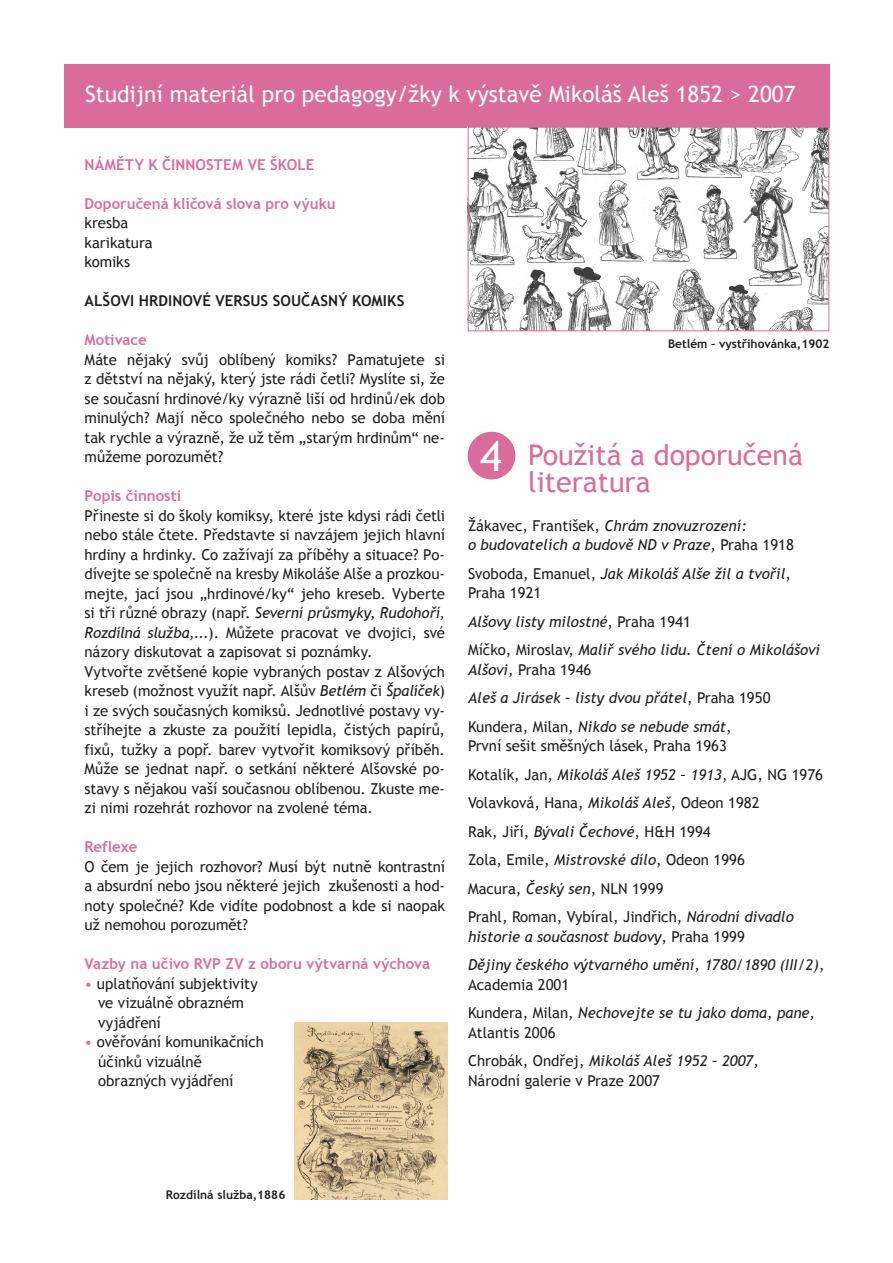
<style>
.page{position:relative;width:893px;height:1263px;background:#fff}
.page>*{position:absolute;margin:0;border:0;box-sizing:border-box;transform-origin:0 0}
.t1{font:28.5px/27px "Trebuchet MS";color:#da6c9c}
.t2{font:22.5px "Trebuchet MS";color:#fff}
.t3{font:15px/19.5px "Trebuchet MS";color:#231f20}
.t4{font:italic 15px/28.5px "Trebuchet MS";color:#231f20}
.t5{font:700 15px "Trebuchet MS";color:#da6c9c}
.t6{font:700 15px "Trebuchet MS";letter-spacing:.005em;color:#231f20}
.t7{font:700 12px "Trebuchet MS";color:#231f20}
.s1{font-style:italic}
.s2{color:#da6c9c}
.s3{font-size:42px;color:#fff}
.s4{font-style:normal}
</style>
<div class="page">
<div style="left:64px;top:64px;width:765px;height:64px;background:#da6c9c"></div>
<img style="left:470px;top:129px;width:357px;height:200px">
<img style="left:294px;top:1022px;width:153px;height:178px">
<div style="left:468px;top:432px;width:47px;height:47px;background:#da6c9c;border-radius:50%"></div>
<div style="left:468px;top:127px;width:361px;height:204px;border:1px solid #da6c9c"></div>
<h2 class="t2" style="left:85px;top:81px;width:712px">Studijní materiál pro pedagogy/žky k výstavě Mikoláš Aleš 1852 &gt; 2007</h2>
<p class="t5" style="left:85px;top:155px;width:231px">NÁMĚTY K ČINNOSTEM VE ŠKOLE</p>
<p class="t5" style="left:85px;top:194px;width:253px">Doporučená klíčová slova pro výuku</p>
<p class="t3" style="left:85px;top:213px;width:70px">kresba karikatura komiks</p>
<p class="t6" style="left:85px;top:292px;width:321px">ALŠOVI HRDINOVÉ VERSUS SOUČASNÝ KOMIKS</p>
<p class="t5" style="left:85px;top:331px;width:64px">Motivace</p>
<p class="t3" style="left:85px;top:350px;width:362px;text-align:justify">Máte nějaký svůj oblíbený komiks? Pamatujete si z dětství na nějaký, který jste rádi četli? Myslíte si, že se současní hrdinové/ky výrazně liší od hrdinů/ek dob minulých? Mají něco společného nebo se doba mění tak rychle a výrazně, že už těm „starým hrdinům“ ne&shy;můžeme porozumět?</p>
<p class="t5" style="left:85px;top:487px;width:98px">Popis činnosti</p>
<p class="t3" style="left:85px;top:506px;width:362px">Přineste si do školy komiksy, které jste kdysi rádi četli nebo stále čtete. Představte si navzájem jejich hlavní hrdiny a hrdinky. Co zažívají za příběhy a situace? Po&shy;dívejte se společně na kresby Mikoláše Alše a prozkou&shy;mejte, jací jsou „hrdinové/ky“ jeho kreseb. Vyberte si tři různé obrazy (např. <span class="s1">Severní průsmyky, Rudohoří, Rozdílná služba,...</span>). Můžete pracovat ve dvojici, své názory diskutovat a zapisovat si poznámky.<br>Vytvořte zvětšené kopie vybraných postav z Alšových kreseb (možnost využít např. Alšův <span class="s1">Betlém</span> či <span class="s1">Špalíček</span>) i ze svých současných komiksů. Jednotlivé postavy vy&shy;stříhejte a zkuste za použití lepidla, čistých papírů, fixů, tužky a popř. barev vytvořit komiksový příběh.<br>Může se jednat např. o setkání některé Alšovské po&shy;stavy s nějakou vaší současnou oblíbenou. Zkuste me&shy;zi nimi rozehrát rozhovor na zvolené téma.</p>
<p class="t5" style="left:85px;top:838px;width:54px">Reflexe</p>
<p class="t3" style="left:85px;top:857px;width:362px;text-align:justify">O čem je jejich rozhovor? Musí být nutně kontrastní a absurdní nebo jsou některé jejich zkušenosti a hod&shy;noty společné? Kde vidíte podobnost a kde si naopak už nemohou porozumět?</p>
<p class="t5" style="left:85px;top:955px;width:347px">Vazby na učivo RVP ZV z oboru výtvarná výchova</p>
<p class="t3" style="left:98px;top:974px;width:161px;text-indent:-14px"><span class="s2">•</span> uplatňování subjektivity ve vizuálně obrazném vyjádření</p>
<p class="t3" style="left:98px;top:1032px;width:167px;text-indent:-14px"><span class="s2">•</span> ověřování komunikačních účinků vizuálně obrazných vyjádření</p>
<p class="t7" style="left:668px;top:336px;width:163px">Betlém – vystřihovánka,1902</p>
<h1 class="t1" style="left:528px;top:442px;width:276px;text-indent:-48px"><span class="s3">4</span> Použitá a doporučená literatura</h1>
<p class="t4" style="left:468px;top:516px;width:327px;line-height:19.5px"><span class="s4">Žákavec, František,</span> Chrám znovuzrození:<br>o budovatelích a budově ND v Praze<span class="s4">, Praha 1918</span></p>
<p class="t3" style="left:468px;top:564px;width:325px">Svoboda, Emanuel, <span class="s1">Jak Mikoláš Alše žil a tvořil</span>,<br>Praha 1921</p>
<p class="t4" style="left:468px;top:607px;width:354px">Alšovy listy milostné<span class="s4">, Praha 1941<br>Míčko, Miroslav,</span> Malíř svého lidu. Čtení o Mikolášovi</p>
<p class="t4" style="left:468px;top:655px;width:304px">Alšovi, <span class="s4">Praha 1946<br></span>Aleš a Jirásek – listy dvou přátel<span class="s4">, Praha 1950<br>Kundera, Milan,</span> Nikdo se nebude smát<span class="s4">,</span></p>
<p class="t3" style="left:468px;top:732px;width:357px;line-height:28.5px">První sešit směšných lásek, Praha 1963<br>Kotalík, Jan, <span class="s1">Mikoláš Aleš 1952 – 1913</span>, AJG, NG 1976<br>Volavková, Hana, <span class="s1">Mikoláš Aleš</span>, Odeon 1982<br>Rak, Jiří, <span class="s1">Bývali Čechové</span>, H&amp;H 1994<br>Zola, Emile, <span class="s1">Mistrovské dílo</span>, Odeon 1996<br>Macura, <span class="s1">Český sen</span>, NLN 1999<br>Prahl, Roman, Vybíral, Jindřich, <span class="s1">Národní divadlo</span></p>
<p class="t4" style="left:468px;top:922px;width:358px">historie a současnost budovy<span class="s4">, Praha 1999<br></span>Dějiny českého výtvarného umění, 1780/1890 (III/2)<span class="s4">,</span></p>
<p class="t4" style="left:468px;top:970px;width:349px"><span class="s4">Academia 2001<br>Kundera, Milan,</span> Nechovejte se tu jako doma, pane,</p>
<p class="t3" style="left:468px;top:1018px;width:292px;line-height:28.5px">Atlantis 2006<br>Chrobák, Ondřej, <span class="s1">Mikoláš Aleš 1952 – 2007,</span></p>
<p class="t3" style="left:468px;top:1071px;width:194px">Národní galerie v Praze 2007</p>
<p class="t7" style="left:166px;top:1187px;width:121px">Rozdílná služba,1886</p>
</div>
